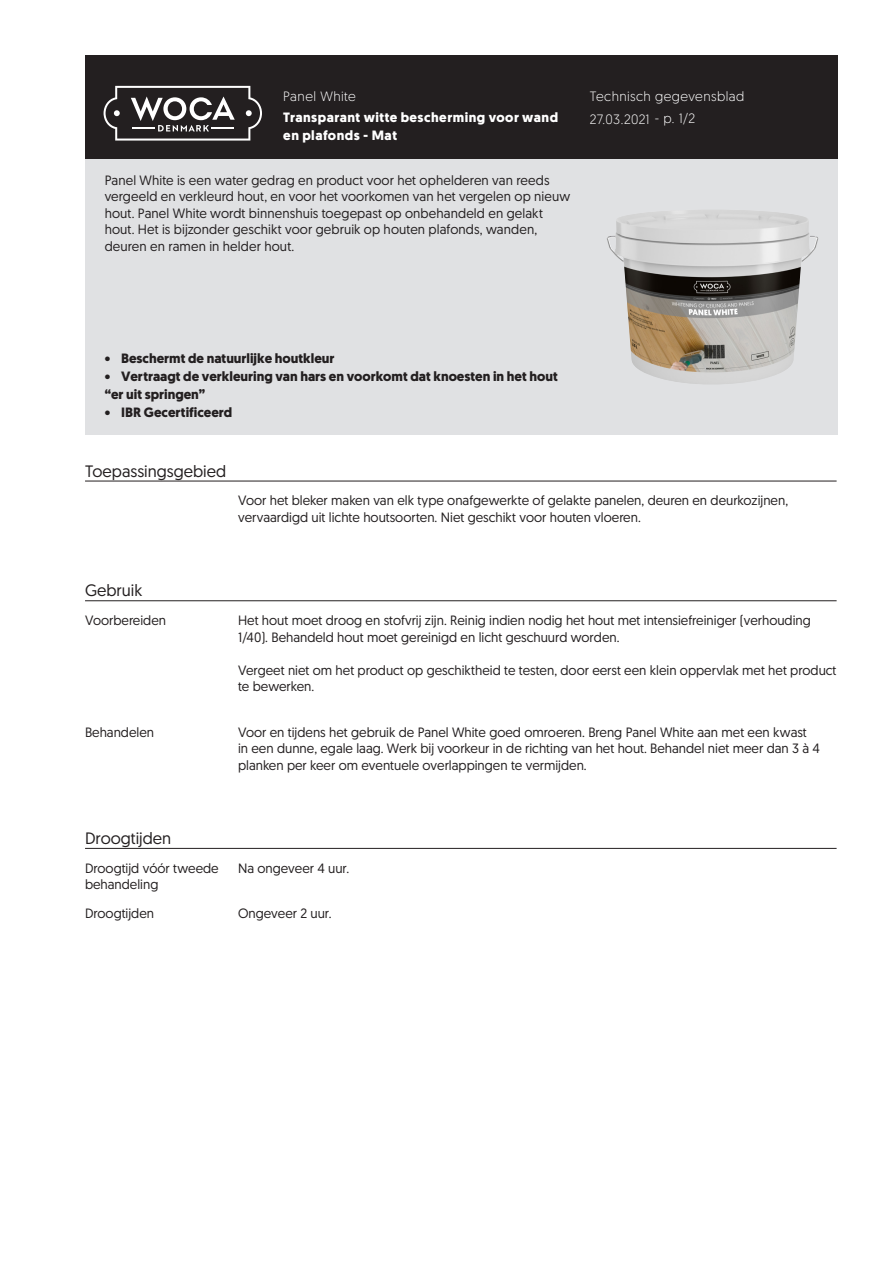
<style>
.page{position:relative;width:893px;height:1263px;background:#fff}
.page>*{position:absolute;margin:0;border:0;box-sizing:border-box;transform-origin:0 0}
.skyBodyHdn{font:16.5px "Geomanist";color:#231f20}
.skyBodyTxt{font:13.5px/16.5px "Geomanist";color:#231f20}
.skyRegularTxtBodytex{font:13.5px/16.5px "Geomanist";letter-spacing:.01em;color:#231f20}
.skyBulletBodytext{font:700 13.5px/18px "Geomanist";color:#231f20}
.skyBodyCap{font:13.5px/16.5px "Geomanist";color:#231f20}
.skyWhiteBoldHdnBodyt{font:700 13.5px/18px "Geomanist";letter-spacing:.035em;color:#fff}
.skyWhiteHdnBodytext{font:300 13.5px "Geomanist";letter-spacing:.03em;color:#fff}
</style>
<div class="page">
<div style="left:85px;top:159px;width:753px;height:276px;background:#e0e1e3"></div>
<div style="left:85px;top:55px;width:753px;height:104px;background:#231f20"></div>
<hr style="left:85px;top:481px;width:752px;height:1px;background:#231f20">
<hr style="left:85px;top:600px;width:752px;height:1px;background:#231f20">
<hr style="left:85px;top:848px;width:752px;height:1px;background:#231f20">
<svg style="left:104px;top:86px;width:158px;height:55px"></svg>
<img style="left:607px;top:210px;width:211px;height:174px">
<p class="skyWhiteHdnBodytext" style="left:283px;top:87px;width:74px">Panel White</p>
<p class="skyWhiteBoldHdnBodyt" style="left:283px;top:108px;width:276px">Transparant witte bescherming voor wand en plafonds - Mat</p>
<p class="skyRegularTxtBodytex" style="left:105px;top:171px;width:467px">Panel White is een water gedrag en product voor het ophelderen van reeds vergeeld en verkleurd hout, en voor het voorkomen van het vergelen op nieuw hout. Panel White wordt binnenshuis toegepast op onbehandeld en gelakt hout. Het is bijzonder geschikt voor gebruik op houten plafonds, wanden, deuren en ramen in helder hout.</p>
<p class="skyWhiteHdnBodytext" style="left:590px;top:87px;width:156px">Technisch gegevensblad</p>
<p class="skyWhiteHdnBodytext" style="left:590px;top:110px;width:107px">27.03.2021 - p. 1/2</p>
<p class="skyBulletBodytext" style="left:105px;top:350px;width:231px">• Beschermt de natuurlijke houtkleur</p>
<p class="skyBulletBodytext" style="left:105px;top:368px;width:455px">• Vertraagt de verkleuring van hars en voorkomt dat knoesten in het hout “er uit springen”</p>
<p class="skyBulletBodytext" style="left:105px;top:404px;width:129px">• IBR Gecertificeerd</p>
<p class="skyBodyHdn" style="left:85px;top:460px;width:143px">Toepassingsgebied</p>
<p class="skyBodyTxt" style="left:238px;top:492px;width:552px">Voor het bleker maken van elk type onafgewerkte of gelakte panelen, deuren en deurkozijnen, vervaardigd uit lichte houtsoorten. Niet geschikt voor houten vloeren.</p>
<p class="skyBodyHdn" style="left:85px;top:580px;width:59px">Gebruik</p>
<p class="skyBodyCap" style="left:85px;top:612px;width:83px">Voorbereiden</p>
<p class="skyBodyTxt" style="left:238px;top:612px;width:574px">Het hout moet droog en stofvrij zijn. Reinig indien nodig het hout met intensiefreiniger (verhouding<br>1/40). Behandeld hout moet gereinigd en licht geschuurd worden.</p>
<p class="skyBodyTxt" style="left:238px;top:661px;width:600px">Vergeet niet om het product op geschiktheid te testen, door eerst een klein oppervlak met het product te bewerken.</p>
<p class="skyBodyCap" style="left:85px;top:723px;width:71px">Behandelen</p>
<p class="skyBodyTxt" style="left:238px;top:723px;width:583px">Voor en tijdens het gebruik de Panel White goed omroeren. Breng Panel White aan met een kwast in een dunne, egale laag. Werk bij voorkeur in de richting van het hout. Behandel niet meer dan 3 à 4 planken per keer om eventuele overlappingen te vermijden.</p>
<p class="skyBodyHdn" style="left:85px;top:827px;width:88px">Droogtijden</p>
<p class="skyBodyCap" style="left:85px;top:859px;width:135px">Droogtijd vóór tweede behandeling</p>
<p class="skyBodyTxt" style="left:238px;top:859px;width:113px">Na ongeveer 4 uur.</p>
<p class="skyBodyCap" style="left:85px;top:905px;width:71px">Droogtijden</p>
<p class="skyBodyTxt" style="left:238px;top:905px;width:95px">Ongeveer 2 uur.</p>
</div>
